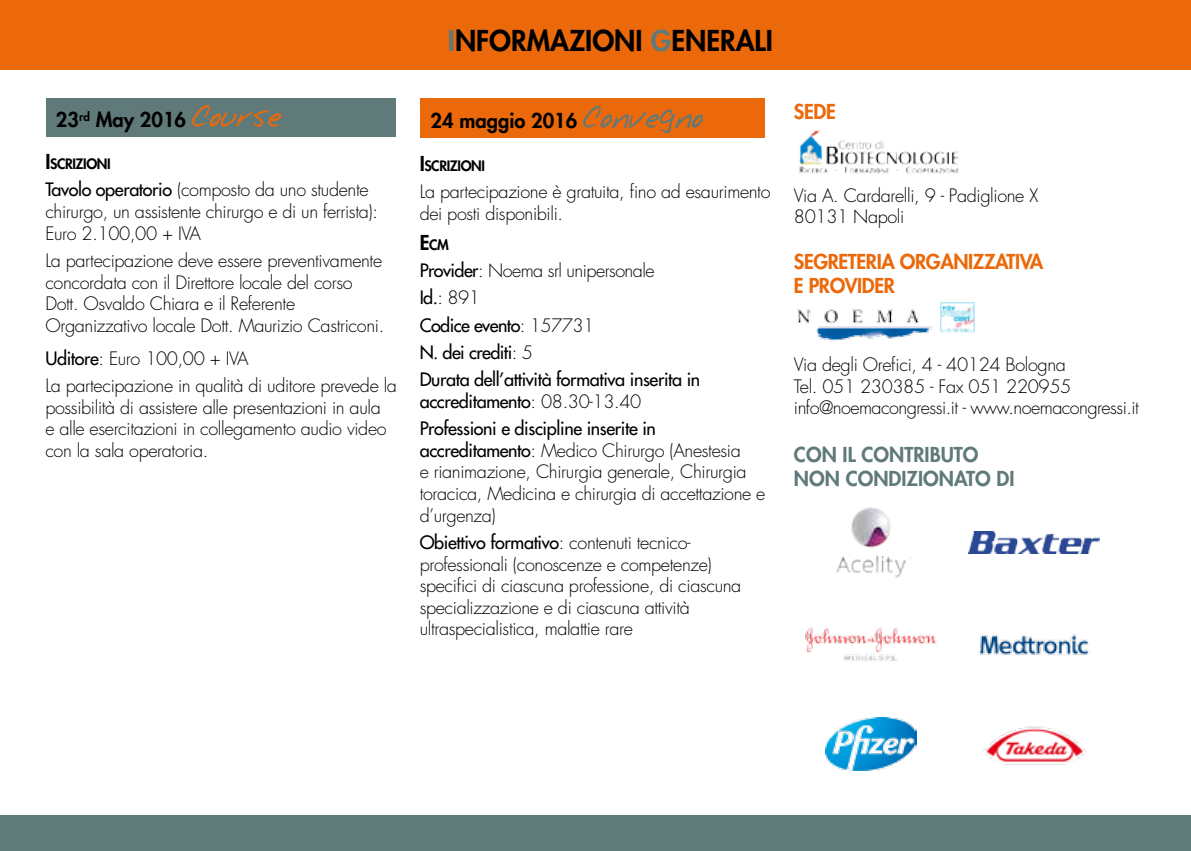
<style>
.page{position:relative;width:1191px;height:851px;background:#fff}
.page>*{position:absolute;margin:0;border:0;box-sizing:border-box;transform-origin:0 0}
.t1{font:800 28px "Futura";color:#000}
.t2{font:800 20px "Futura";color:#000}
.t3{font:800 20px/24px "Futura";letter-spacing:-.02em;color:#eb690b}
.t4{font:800 20px/24px "Futura";color:#607979}
.t5{font:300 18px/21.6px "Futura";letter-spacing:-.02em;color:#000}
.t6{font:18px/27.2px "Futura";letter-spacing:-.02em;color:#000}
.t7{font:800 14px "Futura";letter-spacing:-.03em;color:#000}
.s1{color:#607979}
.s2{font-family:"Notepad";font-weight:400;font-size:28px;color:#eb690b}
.s3{font-family:"Notepad";font-weight:400;font-size:28px;color:#607979}
.s4{font-size:20px}
.s5{font-weight:400}
.s6{font-weight:300}
</style>
<div class="page">
<img style="left:836px;top:507px;width:76px;height:70px">
<img style="left:968px;top:531px;width:131px;height:22px">
<img style="left:805px;top:627px;width:132px;height:34px">
<img style="left:983px;top:726px;width:103px;height:39px">
<img style="left:978px;top:634px;width:112px;height:21px">
<div style="left:0;top:815px;width:1191px;height:35px;background:#607979"></div>
<div style="left:0;top:0;width:1191px;height:69px;background:#eb690b"></div>
<img style="left:799px;top:130px;width:160px;height:44px">
<img style="left:797px;top:309px;width:137px;height:33px">
<img style="left:940px;top:303px;width:34px;height:29px">
<img style="left:825px;top:717px;width:91px;height:53px">
<div style="left:46px;top:99px;width:350px;height:38px;background:#607979"></div>
<div style="left:420px;top:99px;width:344px;height:39px;background:#eb690b"></div>
<h1 class="t1" style="left:448px;top:22px;width:25px"><span class="s1">I</span>NFORMAZIONI</h1>
<h1 class="t1" style="left:651px;top:22px;width:36px"><span class="s1">G</span>ENERALI</h1>
<p class="t2" style="left:56px;top:106px;width:227px">23<sup>RD</sup> MAY 2016 <span class="s2">Course</span></p>
<p class="t2" style="left:430px;top:107px;width:274px">24 MAGGIO 2016 <span class="s3">Convegno</span></p>
<p class="t7" style="left:45px;top:154px;width:67px"><span class="s4">I</span>SCRIZIONI</p>
<p class="t5" style="left:45px;top:179px;width:334px"><span class="s5">Tavolo operatorio</span> (composto da uno studente chirurgo, un assistente chirurgo e di un ferrista):<br>Euro 2.100,00 + IVA</p>
<p class="t5" style="left:45px;top:250px;width:340px">La partecipazione deve essere preventivamente concordata con il Direttore locale del corso Dott. Osvaldo Chiara e il Referente Organizzativo locale Dott. Maurizio Castriconi.</p>
<p class="t5" style="left:45px;top:345px;width:353px;line-height:27.2px"><span class="s5">Uditore</span>: Euro 100,00 + IVA<br>La partecipazione in qualità di uditore prevede la</p>
<p class="t5" style="left:45px;top:396px;width:343px">possibilità di assistere alle presentazioni in aula e alle esercitazioni in collegamento audio video con la sala operatoria.</p>
<p class="t7" style="left:420px;top:157px;width:67px"><span class="s4">I</span>SCRIZIONI</p>
<p class="t5" style="left:420px;top:181px;width:352px">La partecipazione è gratuita, fino ad esaurimento dei posti disponibili.</p>
<p class="t7" style="left:420px;top:235px;width:31px"><span class="s4">E</span>CM</p>
<p class="t6" style="left:420px;top:257px;width:282px">Provider<span class="s6">: Noema srl unipersonale<br></span>Id.<span class="s6">: 891<br></span>Codice evento<span class="s6">: 157731<br></span>N. dei crediti<span class="s6">: 5<br></span>Durata dell’attività formativa inserita in</p>
<p class="t6" style="left:420px;top:387px;width:238px">accreditamento<span class="s6">: 08.30-13.40<br></span>Professioni e discipline inserite in</p>
<p class="t5" style="left:420px;top:439px;width:347px"><span class="s5">accreditamento</span>: Medico Chirurgo (Anestesia<br>e rianimazione, Chirurgia generale, Chirurgia toracica, Medicina e chirurgia di accettazione e d’urgenza)</p>
<p class="t5" style="left:420px;top:531px;width:323px"><span class="s5">Obiettivo formativo</span>: contenuti tecnico&shy;professionali (conoscenze e competenze) specifici di ciascuna professione, di ciascuna specializzazione e di ciascuna attività ultraspecialistica, malattie rare</p>
<p class="t3" style="left:794px;top:99px;width:22px">SEDE</p>
<p class="t5" style="left:794px;top:185px;width:246px">Via A. Cardarelli, 9 - Padiglione X<br>80131 Napoli</p>
<p class="t3" style="left:794px;top:249px;width:251px">SEGRETERIA ORGANIZZATIVA<br>E PROVIDER</p>
<p class="t5" style="left:794px;top:354px;width:346px">Via degli Orefici, 4 - 40124 Bologna<br>Tel. 051 230385 - Fax 051 220955 info@noemacongressi.it - www.noemacongressi.it</p>
<p class="t4" style="left:794px;top:442px;width:222px">CON IL CONTRIBUTO<br>NON CONDIZIONATO DI</p>
</div>
